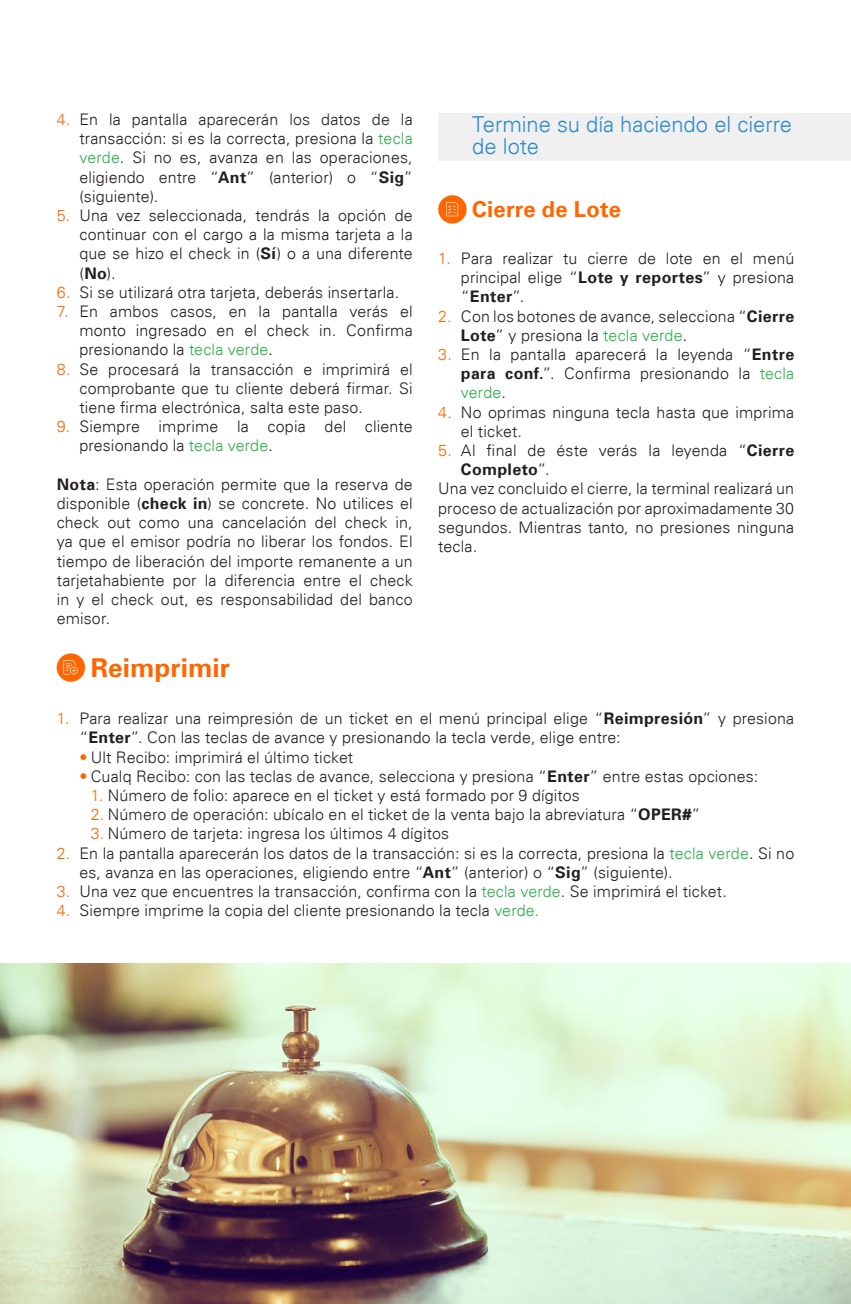
<style>
.page{position:relative;width:851px;height:1304px;background:#fff}
.page>*{position:absolute;margin:0;border:0;box-sizing:border-box;transform-origin:0 0}
.t1{font:700 26px "Univers For Fiserv 65";letter-spacing:.005em;color:#f60}
.t2{font:300 22px/22px "Univers For Fiserv 45";letter-spacing:-.005em;color:#2e8bc9}
.t3{font:700 22px "Univers For Fiserv 65";letter-spacing:.01em;color:#f60}
.t4{font:300 16px/19.2px "Univers For Fiserv 45";letter-spacing:.01em;color:#231f20;text-align:justify}
.t5{font:700 16px "Univers For Fiserv 65";letter-spacing:.025em;color:#231f20}
.s1{color:#f60}
.s2{color:#2fad4e}
.s3{font-family:"Univers For Fiserv 65";font-weight:700}
.s4{font-family:"Univers For Fiserv 45";font-weight:300}
</style>
<div class="page">
<div style="left:438px;top:113px;width:412px;height:48px;background:#f0f0f0"></div>
<img style="left:0;top:964px;width:850px;height:340px">
<div style="left:438px;top:195px;width:28px;height:29px;background:#f60;border-radius:50%"></div>
<svg style="left:446px;top:202px;width:12px;height:14px"></svg>
<div style="left:57px;top:653px;width:28px;height:29px;background:#f60;border-radius:50%"></div>
<svg style="left:63px;top:660px;width:15px;height:14px"></svg>
<p class="t4" style="left:79px;top:110px;width:335px;text-indent:-23px"><span class="s1">4.</span> En la pantalla aparecerán los datos de la transacción: si es la correcta, presiona la <span class="s2">tecla verde</span>. Si no es, avanza en las operaciones, eligiendo entre “<span class="s3">Ant</span>” (anterior) o “<span class="s3">Sig</span>” (siguiente).</p>
<p class="t4" style="left:79px;top:206px;width:335px;text-indent:-23px"><span class="s1">5.</span> Una vez seleccionada, tendrás la opción de continuar con el cargo a la misma tarjeta a la que se hizo el check in (<span class="s3">Sí</span>) o a una diferente (<span class="s3">No</span>).</p>
<p class="t4" style="left:57px;top:283px;width:344px"><span class="s1">6.</span> Si se utilizará otra tarjeta, deberás insertarla.</p>
<p class="t4" style="left:79px;top:302px;width:335px;text-indent:-23px"><span class="s1">7.</span> En ambos casos, en la pantalla verás el monto ingresado en el check in. Confirma presionando la <span class="s2">tecla verde</span>.</p>
<p class="t4" style="left:79px;top:359px;width:335px;text-indent:-23px"><span class="s1">8.</span> Se procesará la transacción e imprimirá el comprobante que tu cliente deberá firmar. Si tiene firma electrónica, salta este paso.</p>
<p class="t4" style="left:79px;top:417px;width:335px;text-indent:-23px"><span class="s1">9.</span> Siempre imprime la copia del cliente presionando la <span class="s2">tecla verde</span>.</p>
<p class="t4" style="left:57px;top:475px;width:357px"><span class="s3">Nota</span>: Esta operación permite que la reserva de disponible (<span class="s3">check in</span>) se concrete. No utilices el check out como una cancelación del check in, ya que el emisor podría no liberar los fondos. El tiempo de liberación del importe remanente a un tarjetahabiente por la diferencia entre el check in y el check out, es responsabilidad del banco emisor.</p>
<h1 class="t1" style="left:91px;top:653px;width:141px">Reimprimir</h1>
<p class="t4" style="left:79px;top:709px;width:716px;text-indent:-23px"><span class="s1">1.</span> Para realizar una reimpresión de un ticket en el menú principal elige “<span class="s3">Reimpresión</span>” y presiona “<span class="s3">Enter</span>”. Con las teclas de avance y presionando la tecla verde, elige entre:</p>
<p class="t4" style="left:79px;top:747px;width:275px"><span class="s1">•</span> Ult Recibo: imprimirá el último ticket</p>
<p class="t4" style="left:79px;top:767px;width:680px"><span class="s1">•</span> Cualq Recibo: con las teclas de avance, selecciona y presiona “<span class="s3">Enter</span>” entre estas opciones:</p>
<p class="t4" style="left:91px;top:786px;width:490px"><span class="s1">1.</span> Número de folio: aparece en el ticket y está formado por 9 dígitos</p>
<p class="t4" style="left:91px;top:805px;width:611px"><span class="s1">2.</span> Número de operación: ubícalo en el ticket de la venta bajo la abreviatura “<span class="s3">OPER#</span>”</p>
<p class="t4" style="left:91px;top:824px;width:360px"><span class="s1">3.</span> Número de tarjeta: ingresa los últimos 4 dígitos</p>
<p class="t4" style="left:79px;top:843px;width:716px;text-indent:-23px"><span class="s1">2.</span> En la pantalla aparecerán los datos de la transacción: si es la correcta, presiona la <span class="s2">tecla verde</span>. Si no es, avanza en las operaciones, eligiendo entre “<span class="s3">Ant</span>” (anterior) o “<span class="s3">Sig</span>” (siguiente).</p>
<p class="t4" style="left:57px;top:882px;width:671px"><span class="s1">3.</span> Una vez que encuentres la transacción, confirma con la <span class="s2">tecla verde</span>. Se imprimirá el ticket.</p>
<p class="t4" style="left:57px;top:901px;width:484px"><span class="s1">4.</span> Siempre imprime la copia del cliente presionando la tecla <span class="s2">verde.</span></p>
<h2 class="t2" style="left:472px;top:113px;width:321px">Termine su día haciendo el cierre de lote</h2>
<h2 class="t3" style="left:472px;top:196px;width:150px">Cierre de Lote</h2>
<p class="t4" style="left:438px;top:249px;width:357px;text-align:right"><span class="s1">1.</span> Para realizar tu cierre de lote en el menú principal elige “<span class="s3">Lote y reportes</span>” y presiona</p>
<p class="t5" style="left:461px;top:287px;width:65px"><span class="s4">“</span>Enter<span class="s4">”.</span></p>
<p class="t4" style="left:461px;top:306px;width:335px;text-indent:-23px"><span class="s1">2.</span> Con los botones de avance, selecciona “<span class="s3">Cierre<br>Lote</span>” y presiona la <span class="s2">tecla verde</span>.</p>
<p class="t4" style="left:461px;top:345px;width:335px;text-indent:-23px"><span class="s1">3.</span> En la pantalla aparecerá la leyenda “<span class="s3">Entre para conf.</span>”. Confirma presionando la <span class="s2">tecla verde</span>.</p>
<p class="t4" style="left:461px;top:402px;width:335px;text-indent:-23px"><span class="s1">4.</span> No oprimas ninguna tecla hasta que imprima el ticket.</p>
<p class="t4" style="left:438px;top:441px;width:357px"><span class="s1">5.</span> Al final de éste verás la leyenda “<span class="s3">Cierre</span></p>
<p class="t5" style="left:461px;top:460px;width:90px">Completo<span class="s4">”.</span></p>
<p class="t4" style="left:438px;top:479px;width:357px">Una vez concluido el cierre, la terminal realizará un proceso de actualización por aproximadamente 30 segundos. Mientras tanto, no presiones ninguna tecla.</p>
</div>
